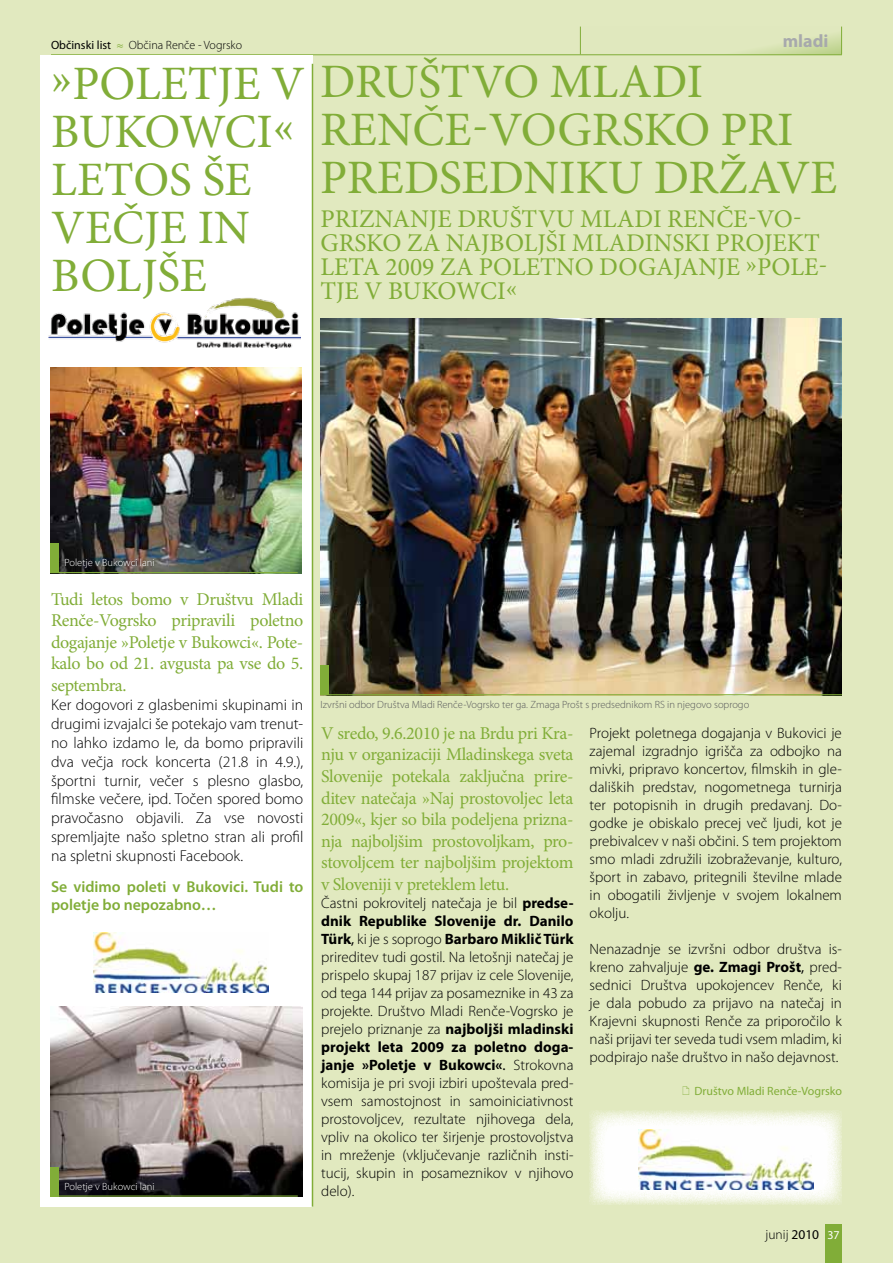
<style>
.page{position:relative;width:893px;height:1263px;background:#fff}
.page>*{position:absolute;margin:0;border:0;box-sizing:border-box;transform-origin:0 0}
.t1{font:48px/48px "Minion Pro";color:#81ad38}
.t2{font:25.5px "Minion Pro";color:#81ad38}
.t3{font:18px/21.6px "Minion Pro";letter-spacing:-.02em;color:#81ad38;text-align:justify}
.t4{font:700 18px "Myriad Pro";color:#a7a9ac}
.t5{font:300 15.75px/18.9px "Myriad Pro";color:#000;text-align:justify}
.t6{font:600 15.75px/18.9px "Myriad Pro";color:#81ad38}
.t7{font:300 15px/18px "Myriad Pro";color:#000;text-align:justify}
.t8{font:300 13.5px "Myriad Pro";color:#000}
.t9{font:300 12px "Myriad Pro";color:#000}
.t10{font:12px "Myriad Pro";color:#81ad38}
.t11{font:300 10.5px "Myriad Pro";color:#58595b}
.t12{font:300 10.5px "Myriad Pro";color:#fff}
.s1{font-weight:400}
.s2{font-family:"Minion Pro";font-weight:600;color:#81ad38}
.s3{font-weight:700}
.s4{font-weight:400;font-size:12px;color:#fff}
</style>
<div class="page">
<div style="left:1px;top:0;width:892px;height:1263px;background:#e1e9bf"></div>
<svg style="left:590px;top:1111px;width:252px;height:94px"></svg>
<img style="left:320px;top:318px;width:522px;height:376px">
<img style="left:639px;top:1129px;width:175px;height:61px">
<hr style="left:51px;top:54px;width:791px;height:1px;background:#81ad38">
<div style="left:826px;top:1225px;width:16px;height:38px;background:#81ad38"></div>
<svg style="left:581px;top:34px;width:261px;height:21px"></svg>
<svg style="left:580px;top:27px;width:1px;height:27px"></svg>
<svg style="left:841px;top:27px;width:1px;height:27px"></svg>
<div style="left:320px;top:665px;width:9px;height:30px;background:#81ad38"></div>
<hr style="left:320px;top:694px;width:522px;height:1px;background:#81ad38">
<div style="left:40px;top:55px;width:273px;height:1151px;background:#fff"></div>
<img style="left:94px;top:932px;width:175px;height:61px">
<img style="left:48px;top:297px;width:252px;height:52px">
<img style="left:50px;top:368px;width:252px;height:205px">
<div style="left:61px;top:555px;width:97px;height:18px;background:#000;opacity:.75"></div>
<hr style="left:312px;top:64px;width:1px;height:1142px;background:#81ad38">
<img style="left:50px;top:1007px;width:252px;height:189px">
<div style="left:61px;top:1178px;width:97px;height:18px;background:#000;opacity:.75"></div>
<div style="left:50px;top:543px;width:9px;height:30px;background:#81ad38"></div>
<hr style="left:50px;top:572px;width:248px;height:1px;background:#81ad38">
<div style="left:50px;top:1167px;width:9px;height:29px;background:#81ad38"></div>
<hr style="left:50px;top:1195px;width:248px;height:1px;background:#81ad38">
<p class="t9" style="left:51px;top:38px;width:193px"><span class="s1">Občinski list</span> <span class="s2">≈</span> Občina Renče - Vogrsko</p>
<h1 class="t1" style="left:51px;top:60px;width:110px">»Poletje</h1>
<h1 class="t1" style="left:51px;top:60px;width:244px;text-indent:220px">v<br>Bukowci« letosše večjein boljše</h1>
<p class="t4" style="left:783px;top:29px;width:47px">mladi</p>
<h1 class="t1" style="left:320px;top:58px;width:66px">DruštvO</h1>
<h1 class="t1" style="left:320px;top:58px;width:519px;text-indent:230px">Mladi<br>Renče-Vogrsko PRI<br>PREDSEDNIKU DRŽAVE</h1>
<h2 class="t2" style="left:320px;top:202px;width:30px">Priznanje</h2>
<h2 class="t2" style="left:458px;top:202px;width:36px">Društvu</h2>
<h2 class="t2" style="left:580px;top:202px;width:38px">Mladi</h2>
<h2 class="t2" style="left:667px;top:202px;width:136px">Renče-Vo-</h2>
<h2 class="t2" style="left:320px;top:226px;width:141px">grsko za najb</h2>
<h2 class="t2" style="left:505px;top:226px;width:30px">oljši</h2>
<h2 class="t2" style="left:572px;top:226px;width:17px">mladins</h2>
<h2 class="t2" style="left:684px;top:226px;width:129px">ki projekt</h2>
<h2 class="t2" style="left:320px;top:250px;width:16px">leta</h2>
<h2 class="t2" style="left:386px;top:250px;width:143px">2009 za poletn</h2>
<h2 class="t2" style="left:575px;top:250px;width:97px">o dogajanje</h2>
<h2 class="t2" style="left:746px;top:250px;width:83px">»Pole-</h2>
<h2 class="t2" style="left:320px;top:274px;width:198px">tje v Bukowci«</h2>
<p class="t12" style="left:64px;top:557px;width:92px">Poletje v Bukowci lani</p>
<p class="t3" style="left:51px;top:588px;width:254px">Tudi letos bomo v Društvu Mladi Renče-Vogrsko pripravili poletno dogajanje »Poletje v Bukowci«. Pote&shy;kalo bo od 21. avgusta pa vse do 5. septembra.</p>
<p class="t5" style="left:51px;top:695px;width:254px">Ker dogovori z glasbenimi skupinami in drugimi izvajalci še potekajo vam trenut&shy;no lahko izdamo le, da bomo pripravili dva večja rock koncerta (21.8 in 4.9.), športni turnir, večer s plesno glasbo, filmske večere, ipd. Točen spored bomo pravočasno objavili. Za vse novosti spremljajte našo spletno stran ali profil na spletni skupnosti Facebook.</p>
<p class="t6" style="left:51px;top:876px;width:254px">Se vidimo poleti v Bukovici. Tudi to poletje bo nepozabno…</p>
<p class="t12" style="left:64px;top:1181px;width:92px">Poletje v Bukowci lani</p>
<p class="t11" style="left:320px;top:698px;width:430px">Izvršni odbor Društva Mladi Renče-Vogrsko ter ga. Zmaga Prošt s predsednikom RS in njegovo soprogo</p>
<p class="t3" style="left:321px;top:722px;width:254px">V sredo, 9.6.2010 je na Brdu pri Kra&shy;nju v organizaciji Mladinskega sveta Slovenije potekala zaključna prire&shy;ditev natečaja »Naj prostovoljec leta 2009«, kjer so bila podeljena prizna&shy;nja najboljšim prostovoljkam, pro&shy;stovoljcem ter najboljšim projektom v Sloveniji v preteklem letu.</p>
<p class="t7" style="left:321px;top:894px;width:254px">Častni pokrovitelj natečaja je bil <span class="s3">predse&shy;dnik Republike Slovenije dr. Danilo Türk</span><span class="s1">,</span> ki je s soprogo <span class="s3">Barbaro Miklič Türk </span>prireditev tudi gostil. Na letošnji natečaj je prispelo skupaj 187 prijav iz cele Slovenije, od tega 144 prijav za posameznike in 43 za projekte. Društvo Mladi Renče-Vogrsko je prejelo priznanje za <span class="s3">najboljši mladinski projekt leta 2009 za poletno doga&shy;janje »Poletje v Bukowci«</span><span class="s1">.</span> Strokovna komisija je pri svoji izbiri upoštevala pred&shy;vsem samostojnost in samoiniciativnost prostovoljcev, rezultate njihovega dela, vpliv na okolico ter širjenje prostovoljstva in mreženje (vključevanje različnih insti&shy;tucij, skupin in posameznikov v njihovo delo).</p>
<p class="t7" style="left:590px;top:724px;width:254px">Projekt poletnega dogajanja v Bukovici je zajemal izgradnjo igrišča za odbojko na mivki, pripravo koncertov, filmskih in gle&shy;daliških predstav, nogometnega turnirja ter potopisnih in drugih predavanj. Do&shy;godke je obiskalo precej več ljudi, kot je prebivalcev v naši občini. S tem projektom smo mladi združili izobraževanje, kulturo, šport in zabavo, pritegnili številne mlade in obogatili življenje v svojem lokalnem okolju.</p>
<p class="t7" style="left:590px;top:940px;width:254px">Nenazadnje se izvršni odbor društva is&shy;kreno zahvaljuje <span class="s3">ge. Zmagi Prošt</span><span class="s1">,</span> pred&shy;sednici Društva upokojencev Renče, ki je dala pobudo za prijavo na natečaj in Krajevni skupnosti Renče za priporočilo k naši prijavi ter seveda tudi vsem mladim, ki podpirajo naše društvo in našo dejavnost.</p>
<p class="t10" style="left:695px;top:1083px;width:149px">Društvo Mladi Renče-Vogrsko</p>
<p class="t8" style="left:765px;top:1227px;width:76px">junij <span class="s1">2010</span> <span class="s4">37</span></p>
</div>
